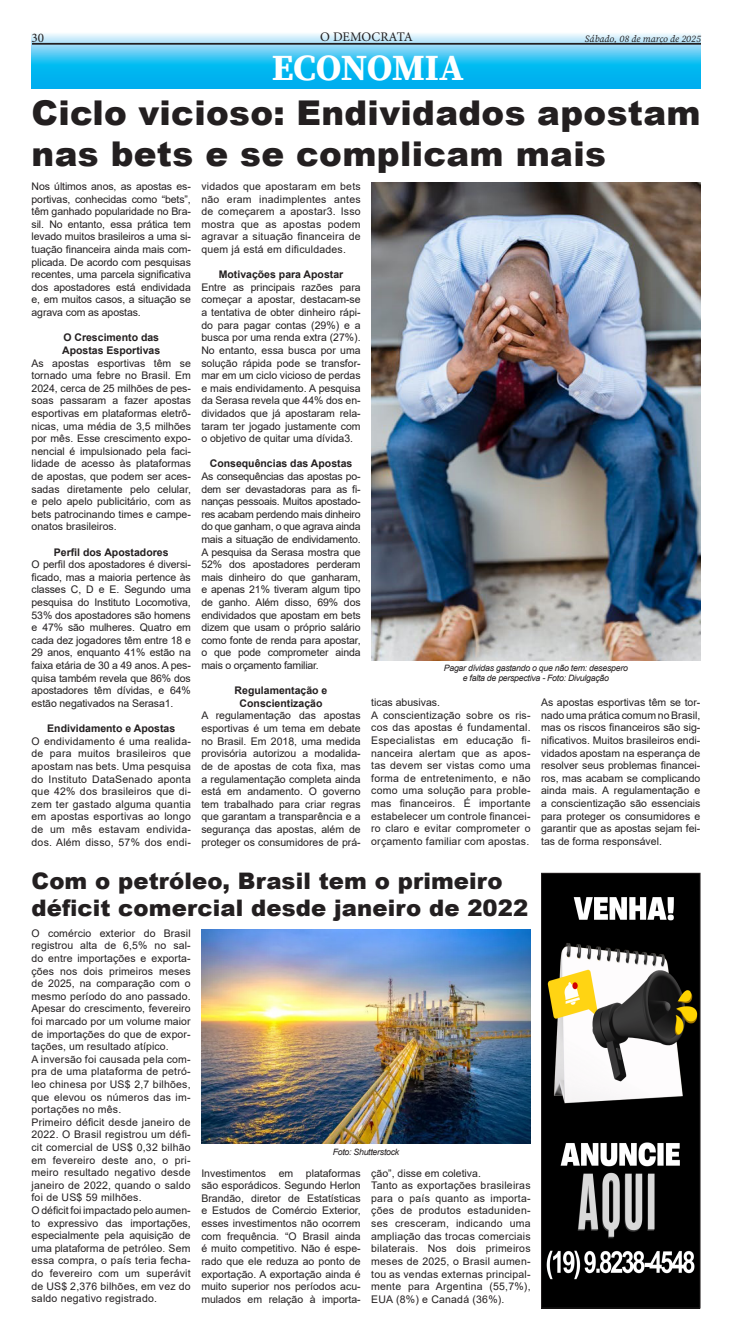
<style>
.page{position:relative;width:732px;height:1340px;background:#fff}
.page>*{position:absolute;margin:0;border:0;box-sizing:border-box;transform-origin:0 0}
.t1{font:36.75px "Source Serif Variable";letter-spacing:-.015em;color:#fff}
.t2{font:900 34.12px/40.9px "Arial";letter-spacing:.01em;color:#231f20}
.t3{font:900 22.75px/27.3px "Arial";letter-spacing:.005em;color:#231f20}
.t4{font:13.12px "Minion Pro";color:#231f20}
.t5{font:10.5px/12.6px "Arial";color:#231f20;text-align:justify}
.t6{font:700 10.5px/12.6px "Arial";color:#231f20;text-align:center}
.t7{font:italic 9.62px "Source Serif Variable";color:#231f20}
.t8{font:italic 8.75px "Arial";letter-spacing:-.03em;color:#231f20}
</style>
<div class="page">
<svg style="left:32px;top:33px;width:668px;height:55px;background:#45c7f3"></svg>
<hr style="left:32px;top:43px;width:669px;height:2px;background:#231f20">
<img style="left:371px;top:182px;width:329px;height:478px">
<img style="left:201px;top:929px;width:329px;height:214px">
<img style="left:543px;top:874px;width:155px;height:432px">
<div style="left:541px;top:872px;width:159px;height:436px;border:1px solid #231f20"></div>
<p class="t4" style="left:32px;top:29px;width:14px">30</p>
<p class="t4" style="left:320px;top:28px;width:94px">O DEMOCRATA</p>
<p class="t7" style="left:585px;top:32px;width:118px">Sábado, 08 de março de 2025</p>
<p class="t1" style="left:272px;top:43px;width:194px">ECONOMIA</p>
<p class="t2" style="left:32px;top:91px;width:670px">Ciclo vicioso: Endividados apostam nas bets e se complicam mais</p>
<p class="t5" style="left:32px;top:180px;width:161px">Nos últimos anos, as apostas es&shy;portivas, conhecidas como “bets”, têm ganhado popularidade no Bra&shy;sil. No entanto, essa prática tem levado muitos brasileiros a uma si&shy;tuação financeira ainda mais com&shy;plicada. De acordo com pesquisas recentes, uma parcela significativa dos apostadores está endividada e, em muitos casos, a situação se agrava com as apostas.</p>
<p class="t6" style="left:63px;top:331px;width:97px">O Crescimento das</p>
<p class="t6" style="left:62px;top:344px;width:100px">Apostas Esportivas</p>
<p class="t5" style="left:32px;top:356px;width:161px">As apostas esportivas têm se tornado uma febre no Brasil. Em 2024, cerca de 25 milhões de pes&shy;soas passaram a fazer apostas esportivas em plataformas eletrô&shy;nicas, uma média de 3,5 milhões por mês. Esse crescimento expo&shy;nencial é impulsionado pela faci&shy;lidade de acesso às plataformas de apostas, que podem ser aces&shy;sadas diretamente pelo celular, e pelo apelo publicitário, com as bets patrocinando times e campe&shy;onatos brasileiros.</p>
<p class="t6" style="left:54px;top:545px;width:116px">Perfil dos Apostadores</p>
<p class="t5" style="left:32px;top:558px;width:161px">O perfil dos apostadores é diversi&shy;ficado, mas a maioria pertence às classes C, D e E. Segundo uma pesquisa do Instituto Locomotiva, 53% dos apostadores são homens e 47% são mulheres. Quatro em cada dez jogadores têm entre 18 e 29 anos, enquanto 41% estão na faixa etária de 30 a 49 anos. A pes&shy;quisa também revela que 86% dos apostadores têm dívidas, e 64% estão negativados na Serasa1.</p>
<p class="t6" style="left:47px;top:722px;width:129px">Endividamento e Apostas</p>
<p class="t5" style="left:32px;top:734px;width:161px">O endividamento é uma realida&shy;de para muitos brasileiros que apostam nas bets. Uma pesquisa do Instituto DataSenado aponta que 42% dos brasileiros que di&shy;zem ter gastado alguma quantia em apostas esportivas ao longo de um mês estavam endivida&shy;dos. Além disso, 57% dos endi-</p>
<p class="t5" style="left:201px;top:180px;width:161px">vidados que apostaram em bets não eram inadimplentes antes de começarem a apostar3. Isso mostra que as apostas podem agravar a situação financeira de quem já está em dificuldades.</p>
<p class="t6" style="left:219px;top:268px;width:126px">Motivações para Apostar</p>
<p class="t5" style="left:201px;top:281px;width:161px">Entre as principais razões para começar a apostar, destacam-se a tentativa de obter dinheiro rápi&shy;do para pagar contas (29%) e a busca por uma renda extra (27%).<br>No entanto, essa busca por uma solução rápida pode se transfor&shy;mar em um ciclo vicioso de perdas e mais endividamento. A pesquisa da Serasa revela que 44% dos en&shy;dividados que já apostaram rela&shy;taram ter jogado justamente com o objetivo de quitar uma dívida3.</p>
<p class="t6" style="left:210px;top:457px;width:144px">Consequências das Apostas</p>
<p class="t5" style="left:201px;top:470px;width:161px">As consequências das apostas po&shy;dem ser devastadoras para as fi&shy;nanças pessoais. Muitos apostado&shy;res acabam perdendo mais dinheiro do que ganham, o que agrava ainda mais a situação de endividamento.<br>A pesquisa da Serasa mostra que 52% dos apostadores perderam mais dinheiro do que ganharam, e apenas 21% tiveram algum tipo de ganho. Além disso, 69% dos endividados que apostam em bets dizem que usam o próprio salário como fonte de renda para apostar, o que pode comprometer ainda mais o orçamento familiar.</p>
<p class="t6" style="left:235px;top:684px;width:94px">Regulamentação e<br>Conscientização</p>
<p class="t5" style="left:201px;top:709px;width:161px">A regulamentação das apostas esportivas é um tema em debate no Brasil. Em 2018, uma medida provisória autorizou a modalida&shy;de de apostas de cota fixa, mas a regulamentação completa ainda está em andamento. O governo tem trabalhado para criar regras que garantam a transparência e a segurança das apostas, além de proteger os consumidores de prá-</p>
<p class="t8" style="left:444px;top:662px;width:185px">Pagar dívidas gastando o que não tem: desespero</p>
<p class="t8" style="left:463px;top:672px;width:148px">e falta de perspectiva - Foto: Divulgação</p>
<p class="t5" style="left:541px;top:696px;width:161px">As apostas esportivas têm se tor&shy;nado uma prática comum no Brasil, mas os riscos financeiros são sig&shy;nificativos. Muitos brasileiros endi&shy;vidados apostam na esperança de resolver seus problemas financei&shy;ros, mas acabam se complicando ainda mais. A regulamentação e a conscientização são essenciais para proteger os consumidores e garantir que as apostas sejam fei&shy;tas de forma responsável.</p>
<p class="t5" style="left:371px;top:696px;width:70px">ticas abusivas.</p>
<p class="t5" style="left:371px;top:708px;width:161px">A conscientização sobre os ris&shy;cos das apostas é fundamental.<br>Especialistas em educação fi&shy;nanceira alertam que as apos&shy;tas devem ser vistas como uma forma de entretenimento, e não como uma solução para proble&shy;mas financeiros. É importante estabelecer um controle financei&shy;ro claro e evitar comprometer o orçamento familiar com apostas.</p>
<p class="t3" style="left:32px;top:866px;width:498px">Com o petróleo, Brasil tem o primeiro déficit comercial desde janeiro de 2022</p>
<p class="t5" style="left:32px;top:926px;width:161px">O comércio exterior do Brasil registrou alta de 6,5% no sal&shy;do entre importações e exporta&shy;ções nos dois primeiros meses de 2025, na comparação com o mesmo período do ano passado.<br>Apesar do crescimento, fevereiro foi marcado por um volume maior de importações do que de expor&shy;tações, um resultado atípico.</p>
<p class="t5" style="left:32px;top:1052px;width:161px">A inversão foi causada pela com&shy;pra de uma plataforma de petró&shy;leo chinesa por US$ 2,7 bilhões, que elevou os números das im&shy;portações no mês.</p>
<p class="t5" style="left:32px;top:1115px;width:161px">Primeiro déficit desde janeiro de 2022. O Brasil registrou um défi&shy;cit comercial de US$ 0,32 bilhão em fevereiro deste ano, o pri&shy;meiro resultado negativo desde janeiro de 2022, quando o saldo foi de US$ 59 milhões.</p>
<p class="t5" style="left:32px;top:1203px;width:161px">O déficit foi impactado pelo aumen&shy;to expressivo das importações, especialmente pela aquisição de uma plataforma de petróleo. Sem essa compra, o país teria fecha&shy;do fevereiro com um superávit de US$ 2,376 bilhões, em vez do saldo negativo registrado.</p>
<p class="t8" style="left:333px;top:1146px;width:68px">Foto: Shutterstock</p>
<p class="t5" style="left:201px;top:1166px;width:161px">Investimentos em plataformas são esporádicos. Segundo Herlon Brandão, diretor de Estatísticas e Estudos de Comércio Exterior, esses investimentos não ocorrem com frequência. “O Brasil ainda é muito competitivo. Não é espe&shy;rado que ele reduza ao ponto de exportação. A exportação ainda é muito superior nos períodos acu&shy;mulados em relação à importa-</p>
<p class="t5" style="left:371px;top:1166px;width:111px">ção”, disse em coletiva.</p>
<p class="t5" style="left:371px;top:1179px;width:161px">Tanto as exportações brasileiras para o país quanto as importa&shy;ções de produtos estaduniden&shy;ses cresceram, indicando uma ampliação das trocas comerciais bilaterais. Nos dois primeiros meses de 2025, o Brasil aumen&shy;tou as vendas externas principal&shy;mente para Argentina (55,7%), EUA (8%) e Canadá (36%).</p>
</div>
